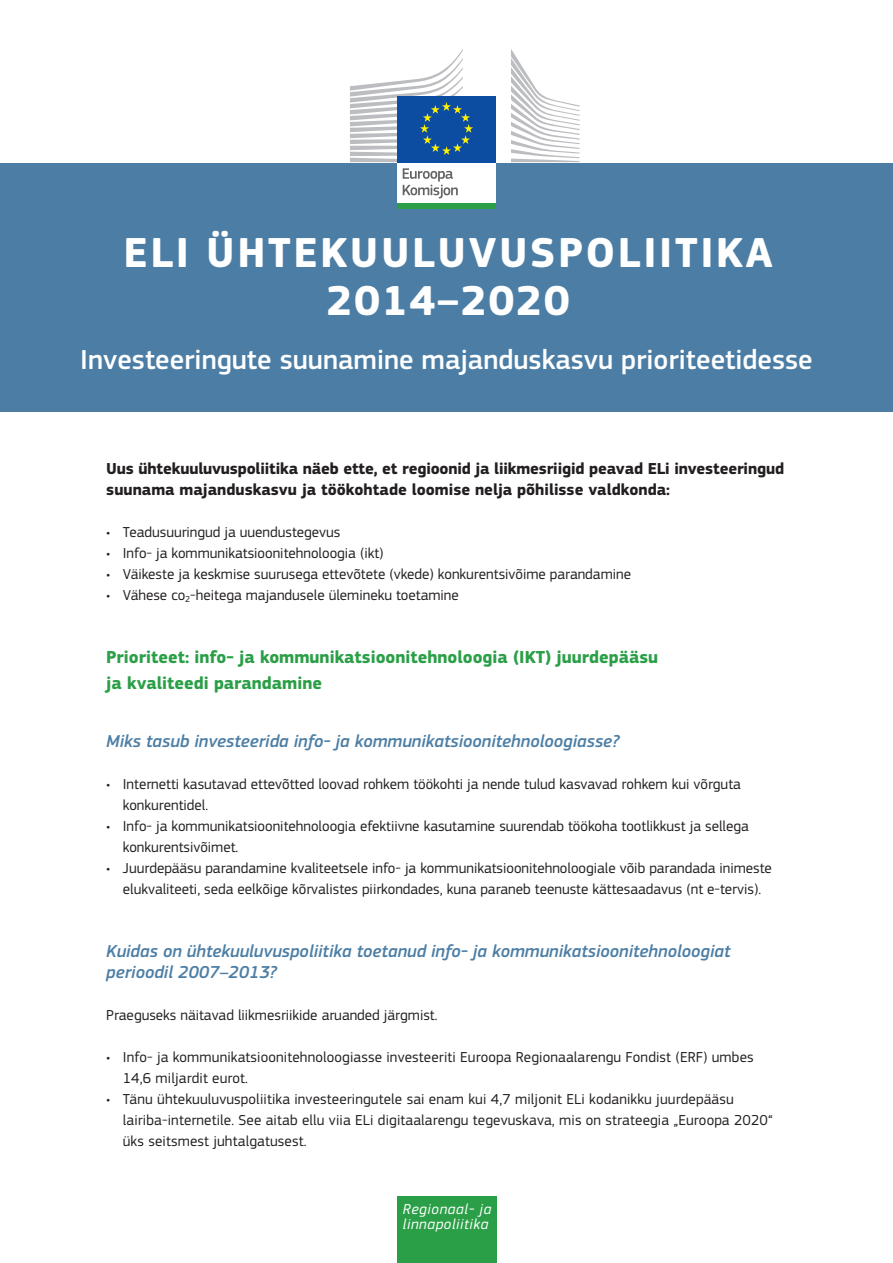
<style>
.page{position:relative;width:893px;height:1263px;background:#fff}
.page>*{position:absolute;margin:0;border:0;box-sizing:border-box;transform-origin:0 0}
.Main_title{font:700 43.5px/48px "EC Square Sans Pro";letter-spacing:.06em;color:#fff;text-align:center}
.Subtitle{font:500 28.5px "EC Square Sans Pro";color:#fff}
.Title_2{font:italic 500 18px/21px "EC Square Sans Pro";color:#4c7ea5}
.Titre_1{font:700 18px/25.5px "EC Square Sans Pro";color:#2b9f47}
.Body{font:700 16.5px/21px "EC Square Sans Pro";letter-spacing:-.01em;color:#231f20}
.Body-2{font:15px/21px "EC Square Sans Pro";color:#231f20}
.t1{font:italic 15px/15px "EC Square Sans Pro";letter-spacing:.04em;color:#fff}
</style>
<div class="page">
<div style="left:0;top:161px;width:893px;height:250px;background:#4c7ea5"></div>
<div style="left:0;top:0;width:893px;height:162px;background:#fff"></div>
<svg style="left:303px;top:162px;width:323px;height:47px"></svg>
<div style="left:397px;top:160px;width:99px;height:44px;background:#fff"></div>
<div style="left:397px;top:203px;width:99px;height:5px;background:#2b9f47"></div>
<svg style="left:511px;top:49px;width:69px;height:113px"></svg>
<div style="left:397px;top:96px;width:99px;height:66px;background:#0d4da1"></div>
<svg style="left:350px;top:49px;width:123px;height:113px"></svg>
<svg style="left:403px;top:168px;width:55px;height:31px"></svg>
<div style="left:397px;top:1196px;width:99px;height:67px;background:#2b9f47"></div>
<p class="Main_title" style="left:124px;top:230px;width:651px">ELI ÜHTEKUULUVUSPOLIITIKA<br>2014–2020</p>
<p class="Subtitle" style="left:80px;top:343px;width:734px">Investeeringute suunamine majanduskasvu prioriteetidesse</p>
<p class="Body" style="left:106px;top:459px;width:679px">Uus ühtekuuluvuspoliitika näeb ette, et regioonid ja liikmesriigid peavad ELi investeeringud suunama majanduskasvu ja töökohtade loomise nelja põhilisse valdkonda:</p>
<p class="Body-2" style="left:106px;top:522px;width:236px">• Teadusuuringud ja uuendustegevus</p>
<p class="Body-2" style="left:106px;top:543px;width:279px">• Info- ja kommunikatsioonitehnoloogia (ikt)</p>
<p class="Body-2" style="left:106px;top:564px;width:526px">• Väikeste ja keskmise suurusega ettevõtete (vkede) konkurentsivõime parandamine</p>
<p class="Body-2" style="left:106px;top:585px;width:354px">• Vähese co<sub>2</sub>-heitega majandusele ülemineku toetamine</p>
<p class="Titre_1" style="left:106px;top:645px;width:553px">Prioriteet: info- ja kommunikatsioonitehnoloogia (IKT) juurdepääsu ja kvaliteedi parandamine</p>
<p class="Title_2" style="left:106px;top:731px;width:514px">Miks tasub investeerida info- ja kommunikatsioonitehnoloogiasse?</p>
<p class="Body-2" style="left:123px;top:774px;width:620px;text-indent:-16px">• Internetti kasutavad ettevõtted loovad rohkem töökohti ja nende tulud kasvavad rohkem kui võrguta konkurentidel.</p>
<p class="Body-2" style="left:123px;top:816px;width:627px;text-indent:-16px">• Info- ja kommunikatsioonitehnoloogia efektiivne kasutamine suurendab töökoha tootlikkust ja sellega konkurentsivõimet.</p>
<p class="Body-2" style="left:106px;top:858px;width:667px;text-align:center">• Juurdepääsu parandamine kvaliteetsele info- ja kommunikatsioonitehnoloogiale võib parandada inimeste elukvaliteeti, seda eelkõige kõrvalistes piirkondades, kuna paraneb teenuste kättesaadavus (nt e-tervis).</p>
<p class="Title_2" style="left:106px;top:941px;width:626px">Kuidas on ühtekuuluvuspoliitika toetanud info- ja kommunikatsioonitehnoloogiat perioodil 2007–2013?</p>
<p class="Body-2" style="left:106px;top:1005px;width:333px">Praeguseks näitavad liikmesriikide aruanded järgmist.</p>
<p class="Body-2" style="left:123px;top:1047px;width:632px;text-indent:-16px">• Info- ja kommunikatsioonitehnoloogiasse investeeriti Euroopa Regionaalarengu Fondist (ERF) umbes<br>14,6 miljardit eurot.</p>
<p class="Body-2" style="left:123px;top:1089px;width:651px;text-indent:-16px">• Tänu ühtekuuluvuspoliitika investeeringutele sai enam kui 4,7 miljonit ELi kodanikku juurdepääsu lairiba-internetile. See aitab ellu viia ELi digitaalarengu tegevuskava, mis on strateegia „Euroopa 2020“ üks seitsmest juhtalgatusest.</p>
<p class="t1" style="left:403px;top:1201px;width:90px">Regionaal- ja linnapoliitika</p>
</div>
